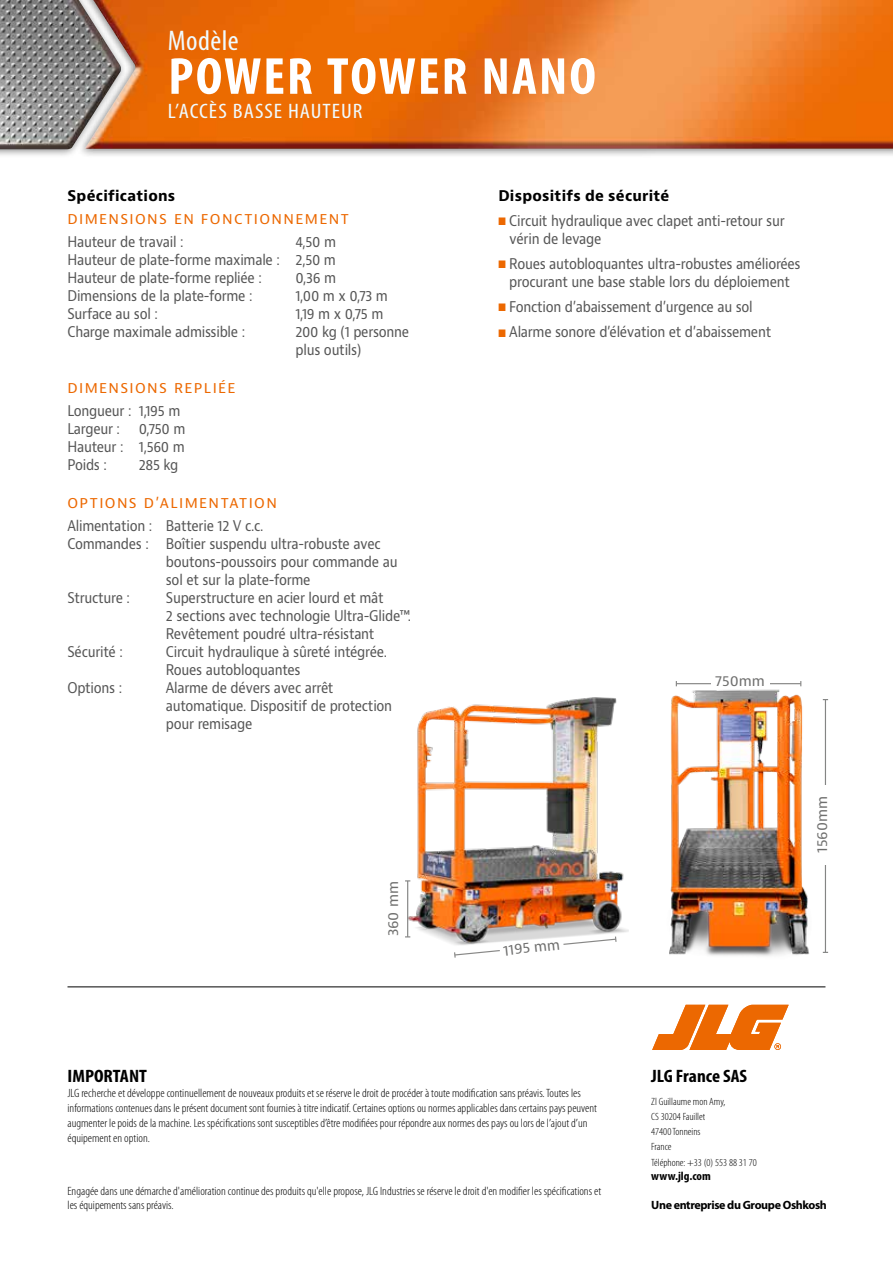
<style>
.page{position:relative;width:893px;height:1263px;background:#fff}
.page>*{position:absolute;margin:0;border:0;box-sizing:border-box;transform-origin:0 0}
.t1{font:700 condensed 52.5px "Myriad Pro";letter-spacing:.035em;color:#fff;scale:1.05 1}
.t2{font:condensed 28.5px "Myriad Pro";letter-spacing:.015em;color:#f0fbff;scale:1.05 1}
.t3{font:condensed 21px "Myriad Pro";letter-spacing:.04em;color:#f0fbff;scale:1.12 1}
.t4{font:700 condensed 18px "Myriad Pro";color:#000;scale:1.07 1}
.t5{font:700 condensed 18px "Myriad Pro";color:#000;scale:1.1 1}
.t6{font:14.4px/18px "Bernino Sans";letter-spacing:-.02em;color:#565656;scale:.9 1}
.t7{font:14.4px "Bernino Sans";letter-spacing:.095em;color:#ec6801}
.t8{font:700 14.4px "Bernino Sans";letter-spacing:.015em;color:#000}
.t9{font:14.1px "Bernino Sans";color:#6f6f6e}
.t10{font:300 condensed 12px/15px "Myriad Pro";color:#000;scale:1.07 1}
.t11{font:700 12px "Myriad Pro";letter-spacing:-.03em;color:#000}
.t12{font:700 condensed 12px "Myriad Pro";color:#000;scale:1.07 1}
.t13{font:300 condensed 10.5px/15px "Myriad Pro";color:#000;scale:1.07 1}
.s1{color:#ec6801}
</style>
<div class="page">
<div style="left:77px;top:0;width:816px;height:158px;background:#000;opacity:.5"></div>
<img style="left:128px;top:0;width:765px;height:149px">
<div style="left:0;top:0;width:128px;height:159px;background:#000;opacity:.5"></div>
<img style="left:0;top:0;width:121px;height:149px">
<svg style="left:652px;top:1005px;width:137px;height:45px"></svg>
<hr style="left:68px;top:986px;width:757px;height:1px;background:#000">
<hr style="left:825px;top:700px;width:1px;height:252px;background:#848584">
<div style="left:816px;top:785px;width:24px;height:79px;background:#fff"></div>
<img style="left:405px;top:697px;width:224px;height:247px">
<svg style="left:453px;top:935px;width:164px;height:23px"></svg>
<hr style="left:407px;top:881px;width:1px;height:56px;background:#848584">
<img style="left:669px;top:683px;width:140px;height:273px">
<h2 class="t2" style="left:168px;top:24px;width:69px">Modèle</h2>
<h1 class="t1" style="left:168px;top:43px;width:409px">POWER TOWER NANO</h1>
<h3 class="t3" style="left:168px;top:98px;width:175px">L’ACCÈS BASSE HAUTEUR</h3>
<p class="t8" style="left:68px;top:186px;width:109px">Spécifications</p>
<p class="t7" style="left:68px;top:209px;width:283px">DIMENSIONS EN FONCTIONNEMENT</p>
<p class="t6" style="left:68px;top:233px;width:131px">Hauteur de travail :</p>
<p class="t6" style="left:68px;top:233px;width:300px;text-align:justify;text-indent:228px">4,50 m Hauteur de plate-forme maximale : 2,50 m Hauteur de plate-forme repliée :</p>
<p class="t6" style="left:296px;top:269px;width:47px">0,36 m</p>
<p class="t6" style="left:68px;top:287px;width:207px">Dimensions de la plate-forme :</p>
<p class="t6" style="left:296px;top:287px;width:104px">1,00 m x 0,73 m</p>
<p class="t6" style="left:68px;top:305px;width:102px">Surface au sol :</p>
<p class="t6" style="left:296px;top:305px;width:99px">1,19 m x 0,75 m</p>
<p class="t6" style="left:68px;top:323px;width:199px">Charge maximale admissible :</p>
<p class="t6" style="left:296px;top:323px;width:128px">200 kg (1 personne plus outils)</p>
<p class="t7" style="left:68px;top:378px;width:170px">DIMENSIONS REPLIÉE</p>
<p class="t6" style="left:68px;top:402px;width:127px">Longueur : 1,195 m<br>Largeur :</p>
<p class="t6" style="left:68px;top:420px;width:133px;text-align:justify;text-indent:71px">0,750 m Hauteur : 1,560 m Poids :</p>
<p class="t6" style="left:139px;top:456px;width:45px">285 kg</p>
<p class="t7" style="left:68px;top:493px;width:211px">OPTIONS D’ALIMENTATION</p>
<p class="t6" style="left:68px;top:517px;width:219px">Alimentation : Batterie 12 V c.c.</p>
<p class="t6" style="left:68px;top:535px;width:350px">Commandes : Boîtier suspendu ultra-robuste avec</p>
<p class="t6" style="left:166px;top:553px;width:259px">boutons-poussoirs pour commande au</p>
<p class="t6" style="left:166px;top:571px;width:162px">sol et sur la plate-forme</p>
<p class="t6" style="left:68px;top:589px;width:71px">Structure :</p>
<p class="t6" style="left:166px;top:589px;width:274px">Superstructure en acier lourd et mât<br>2 sections avec technologie Ultra-Glide™.<br>Revêtement poudré ultra-résistant</p>
<p class="t6" style="left:68px;top:643px;width:63px">Sécurité :</p>
<p class="t6" style="left:166px;top:643px;width:247px">Circuit hydraulique à sûreté intégrée.<br>Roues autobloquantes</p>
<p class="t6" style="left:67px;top:679px;width:62px">Options :</p>
<p class="t6" style="left:166px;top:679px;width:253px">Alarme de dévers avec arrêt automatique. Dispositif de protection pour remisage</p>
<p class="t9" style="left:384px;top:936px;width:57px;rotate:-90deg">360 mm</p>
<p class="t8" style="left:498px;top:186px;width:173px">Dispositifs de sécurité</p>
<p class="t6" style="left:509px;top:212px;width:307px;text-indent:-11px"><span class="s1">■</span> Circuit hydraulique avec clapet anti-retour sur vérin de levage</p>
<p class="t6" style="left:498px;top:255px;width:337px;text-align:center"><span class="s1">■</span> Roues autobloquantes ultra-robustes améliorées procurant une base stable lors du déploiement</p>
<p class="t6" style="left:498px;top:298px;width:284px"><span class="s1">■</span> Fonction d’abaissement d’urgence au sol</p>
<p class="t6" style="left:498px;top:323px;width:305px"><span class="s1">■</span> Alarme sonore d’élévation et d’abaissement</p>
<p class="t9" style="left:502px;top:941px;width:59px;rotate:-6deg">1195 mm</p>
<p class="t9" style="left:715px;top:672px;width:51px">750mm</p>
<p class="t9" style="left:813px;top:853px;width:58px;rotate:-90deg">1560mm</p>
<p class="t5" style="left:68px;top:1064px;width:74px">IMPORTANT</p>
<p class="t10" style="left:68px;top:1085px;width:496px">JLG recherche et développe continuellement de nouveaux produits et se réserve le droit de procéder à toute modification sans préavis. Toutes les informations contenues dans le présent document sont fournies à titre indicatif. Certaines options ou normes applicables dans certains pays peuvent augmenter le poids de la machine. Les spécifications sont susceptibles d’être modifiées pour répondre aux normes des pays ou lors de l’ajout d’un équipement en option.</p>
<p class="t10" style="left:68px;top:1185px;width:500px;line-height:13.5px">Engagée dans une démarche d'amélioration continue des produits qu'elle propose, JLG Industries se réserve le droit d'en modifier les spécifications et les équipements sans préavis.</p>
<p class="t4" style="left:651px;top:1065px;width:91px">JLG France SAS</p>
<p class="t13" style="left:651px;top:1094px;width:100px">Zl Guillaume mon Amy,<br>CS 30204 Fauillet<br>47400 Tonneins<br>France<br>Téléphone: +33 (0) 553 88 31 70</p>
<p class="t12" style="left:651px;top:1169px;width:57px">www.jlg.com</p>
<p class="t11" style="left:651px;top:1197px;width:177px">Une entreprise du Groupe Oshkosh</p>
</div>
